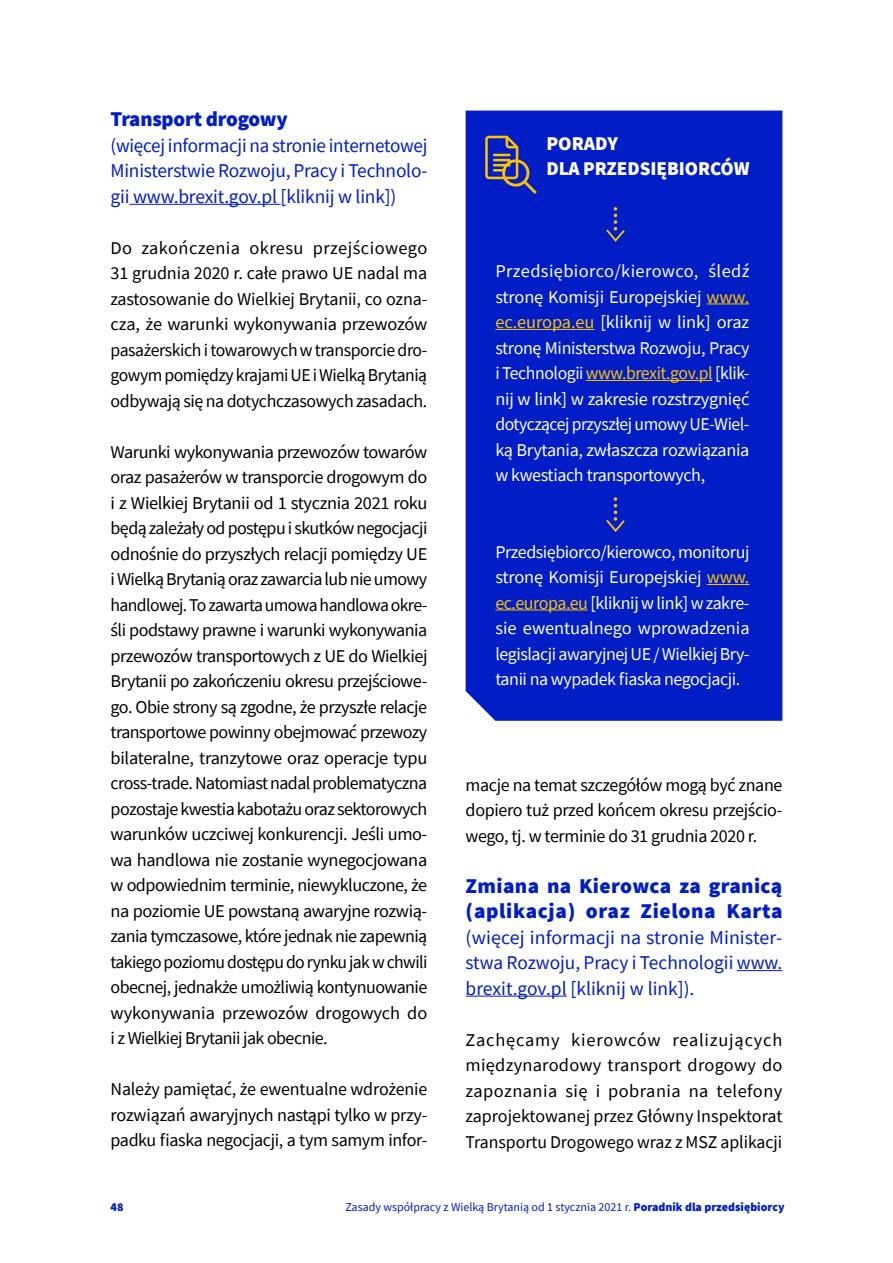
<style>
.page{position:relative;width:893px;height:1263px;background:#fff}
.page>*{position:absolute;margin:0;border:0;box-sizing:border-box;transform-origin:0 0}
.t1{font:900 21px/25.5px "Source Sans Pro";letter-spacing:.015em;color:#001dc6}
.t2{font:900 21px "Source Sans Pro";letter-spacing:-.01em;color:#001dc6}
.t3{font:19.5px/25.5px "Source Sans Pro";letter-spacing:-.01em;color:#001dc6;text-align:justify}
.t4{font:900 19.5px/25.5px "Source Sans Pro";letter-spacing:-.005em;color:#fff}
.t5{font:18px/25.5px "Source Sans Pro";letter-spacing:-.02em;color:#000;text-align:justify}
.t6{font:18px/25.5px "Source Sans Pro";letter-spacing:-.025em;color:#fff;text-align:justify}
.t7{font:12px "Source Sans Pro";color:#001dc6}
.t8{font:900 12px "Source Sans Pro";color:#001dc6}
.s1{color:#fdc300}
.s2{font-weight:900}
</style>
<div class="page">
<hr style="left:129px;top:204px;width:152px;height:1px;background:#001dc6">
<div style="left:466px;top:111px;width:316px;height:610px;background:#001dc6"></div>
<hr style="left:707px;top:303px;width:42px;height:1px;background:#fdc300">
<hr style="left:495px;top:329px;width:99px;height:1px;background:#fdc300">
<hr style="left:586px;top:380px;width:126px;height:1px;background:#fdc300">
<hr style="left:707px;top:584px;width:42px;height:1px;background:#fdc300">
<hr style="left:495px;top:609px;width:93px;height:1px;background:#fdc300">
<svg style="left:485px;top:136px;width:52px;height:58px;background:#404793"></svg>
<svg style="left:604px;top:207px;width:23px;height:36px"></svg>
<svg style="left:604px;top:497px;width:23px;height:36px"></svg>
<hr style="left:737px;top:970px;width:45px;height:1px;background:#001dc6">
<hr style="left:466px;top:996px;width:101px;height:1px;background:#001dc6">
<p class="t2" style="left:111px;top:105px;width:179px">Transport drogowy</p>
<p class="t3" style="left:111px;top:132px;width:318px">(więcej informacji na stronie internetowej Ministerstwie Rozwoju, Pracy i Technolo&shy;gii www.brexit.gov.pl [kliknij w link])</p>
<p class="t5" style="left:111px;top:235px;width:318px">Do zakończenia okresu przejściowego 31 grudnia 2020 r. całe prawo UE nadal ma zastosowanie do Wielkiej Brytanii, co ozna&shy;cza, że warunki wykonywania przewozów pasażerskich i towarowych w transporcie dro&shy;gowym pomiędzy krajami UE i Wielką Brytanią odbywają się na dotychczasowych zasadach.</p>
<p class="t5" style="left:111px;top:439px;width:318px">Warunki wykonywania przewozów towarów oraz pasażerów w transporcie drogowym do i z Wielkiej Brytanii od 1 stycznia 2021 roku będą zależały od postępu i skutków negocjacji odnośnie do przyszłych relacji pomiędzy UE i Wielką Brytanią oraz zawarcia lub nie umowy handlowej. To zawarta umowa handlowa okre&shy;śli podstawy prawne i warunki wykonywania przewozów transportowych z UE do Wielkiej Brytanii po zakończeniu okresu przejściowe&shy;go. Obie strony są zgodne, że przyszłe relacje transportowe powinny obejmować przewozy bilateralne, tranzytowe oraz operacje typu cross-trade. Natomiast nadal problematyczna pozostaje kwestia kabotażu oraz sektorowych warunków uczciwej konkurencji. Jeśli umo&shy;wa handlowa nie zostanie wynegocjowana w odpowiednim terminie, niewykluczone, że na poziomie UE powstaną awaryjne rozwią&shy;zania tymczasowe, które jednak nie zapewnią takiego poziomu dostępu do rynku jak w chwili obecnej, jednakże umożliwią kontynuowanie wykonywania przewozów drogowych do i z Wielkiej Brytanii jak obecnie.</p>
<p class="t5" style="left:111px;top:1076px;width:318px">Należy pamiętać, że ewentualne wdrożenie rozwiązań awaryjnych nastąpi tylko w przy&shy;padku fiaska negocjacji, a tym samym infor-</p>
<p class="t4" style="left:546px;top:130px;width:205px">PORADY<br>DLA PRZEDSIĘBIORCÓW</p>
<p class="t6" style="left:495px;top:258px;width:256px">Przedsiębiorco/kierowco, śledź stronę Komisji Europejskiej <span class="s1">www. ec.europa.eu</span> [kliknij w link] oraz stronę Ministerstwa Rozwoju, Pracy i Technologii <span class="s1">www.brexit.gov.pl</span> [klik&shy;nij w link] w zakresie rozstrzygnięć dotyczącej przyszłej umowy UE-Wiel&shy;ką Brytania, zwłaszcza rozwiązania w kwestiach transportowych,</p>
<p class="t6" style="left:495px;top:539px;width:256px">Przedsiębiorco/kierowco, monitoruj stronę Komisji Europejskiej <span class="s1">www. ec.europa.eu</span> [kliknij w link] w zakre&shy;sie ewentualnego wprowadzenia legislacji awaryjnej UE / Wielkiej Bry&shy;tanii na wypadek fiaska negocjacji.</p>
<p class="t5" style="left:466px;top:772px;width:318px">macje na temat szczegółów mogą być znane dopiero tuż przed końcem okresu przejścio&shy;wego, tj. w terminie do 31 grudnia 2020 r.</p>
<p class="t1" style="left:466px;top:872px;width:318px">Zmiana na Kierowca za granicą (aplikacja) oraz Zielona Karta</p>
<p class="t3" style="left:466px;top:924px;width:318px">(więcej informacji na stronie Minister&shy;stwa Rozwoju, Pracy i Technologii www. brexit.gov.pl [kliknij w link]).</p>
<p class="t5" style="left:466px;top:1027px;width:318px">Zachęcamy kierowców realizujących międzynarodowy transport drogowy do zapoznania się i pobrania na telefony zaprojektowanej przez Główny Inspektorat Transportu Drogowego wraz z MSZ aplikacji</p>
<p class="t8" style="left:111px;top:1199px;width:14px">48</p>
<p class="t7" style="left:345px;top:1200px;width:441px">Zasady współpracy z Wielką Brytanią od 1 stycznia 2021 r. <span class="s2">Poradnik dla przedsiębiorcy</span></p>
</div>
